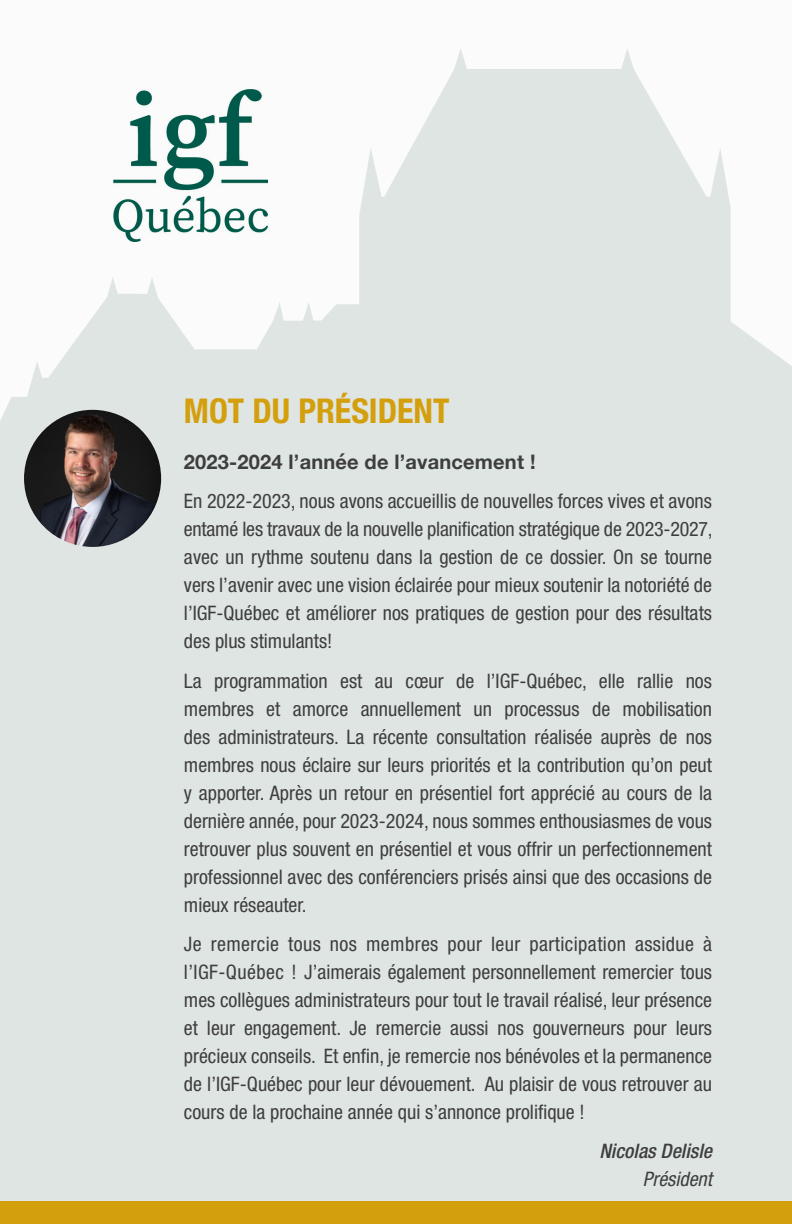
<style>
.page{position:relative;width:792px;height:1224px;background:#fff}
.page>*{position:absolute;margin:0;border:0;box-sizing:border-box;transform-origin:0 0}
.TITRE{font:700 condensed 34px "Helvetica Neue";color:#d49f0c}
.prix{font:condensed 20px/28px "Helvetica Neue LT Pro";color:#3e3e3f;text-align:justify}
.prix-2{font:700 20px "Helvetica Neue";letter-spacing:.01em;color:#3e3e3f}
.courant_light_obliqu{font:italic 500 condensed 20px/28px "Helvetica Neue LT Pro";color:#3e3e3f;text-align:right}
.s1{font-weight:400}
</style>
<div class="page">
<div style="left:0;top:0;width:792px;height:1214px;background:#dfe5e3"></div>
<svg style="left:0;top:0;width:792px;height:422px;fill:#fafbfa"></svg>
<div style="left:0;top:1202px;width:792px;height:22px;background:#d49f0c"></div>
<img style="left:24px;top:410px;width:137px;height:137px;border-radius:69px">
<img style="left:113px;top:89px;width:155px;height:152px">
<p class="TITRE" style="left:184px;top:383px;width:267px">MOT DU PRÉSIDENT</p>
<p class="prix-2" style="left:184px;top:446px;width:353px">2023-2024 l’année de l’avancement !</p>
<p class="prix" style="left:184px;top:487px;width:530px">En 2022-2023, nous avons accueillis de nouvelles forces vives et avons entamé les travaux de la nouvelle planification stratégique de 2023-2027, avec un rythme soutenu dans la gestion de ce dossier. On se tourne vers l’avenir avec une vision éclairée pour mieux soutenir la notoriété de l’IGF-Québec et améliorer nos pratiques de gestion pour des résultats des plus stimulants!</p>
<p class="prix" style="left:184px;top:666px;width:530px">La programmation est au cœur de l’IGF-Québec, elle rallie nos membres et amorce annuellement un processus de mobilisation des administrateurs. La récente consultation réalisée auprès de nos membres nous éclaire sur leurs priorités et la contribution qu’on peut y apporter. Après un retour en présentiel fort apprécié au cours de la dernière année, pour 2023-2024, nous sommes enthousiasmes de vous retrouver plus souvent en présentiel et vous offrir un perfectionnement professionnel avec des conférenciers prisés ainsi que des occasions de mieux réseauter.</p>
<p class="prix" style="left:184px;top:930px;width:530px">Je remercie tous nos membres pour leur participation assidue à l’IGF-Québec ! J’aimerais également personnellement remercier tous mes collègues administrateurs pour tout le travail réalisé, leur présence et leur engagement. Je remercie aussi nos gouverneurs pour leurs précieux conseils. Et enfin, je remercie nos bénévoles et la permanence de l’IGF-Québec pour leur dévouement. Au plaisir de vous retrouver au cours de la prochaine année qui s’annonce prolifique !</p>
<p class="courant_light_obliqu" style="left:600px;top:1137px;width:114px">Nicolas Delisle<br><span class="s1">Président</span></p>
</div>
